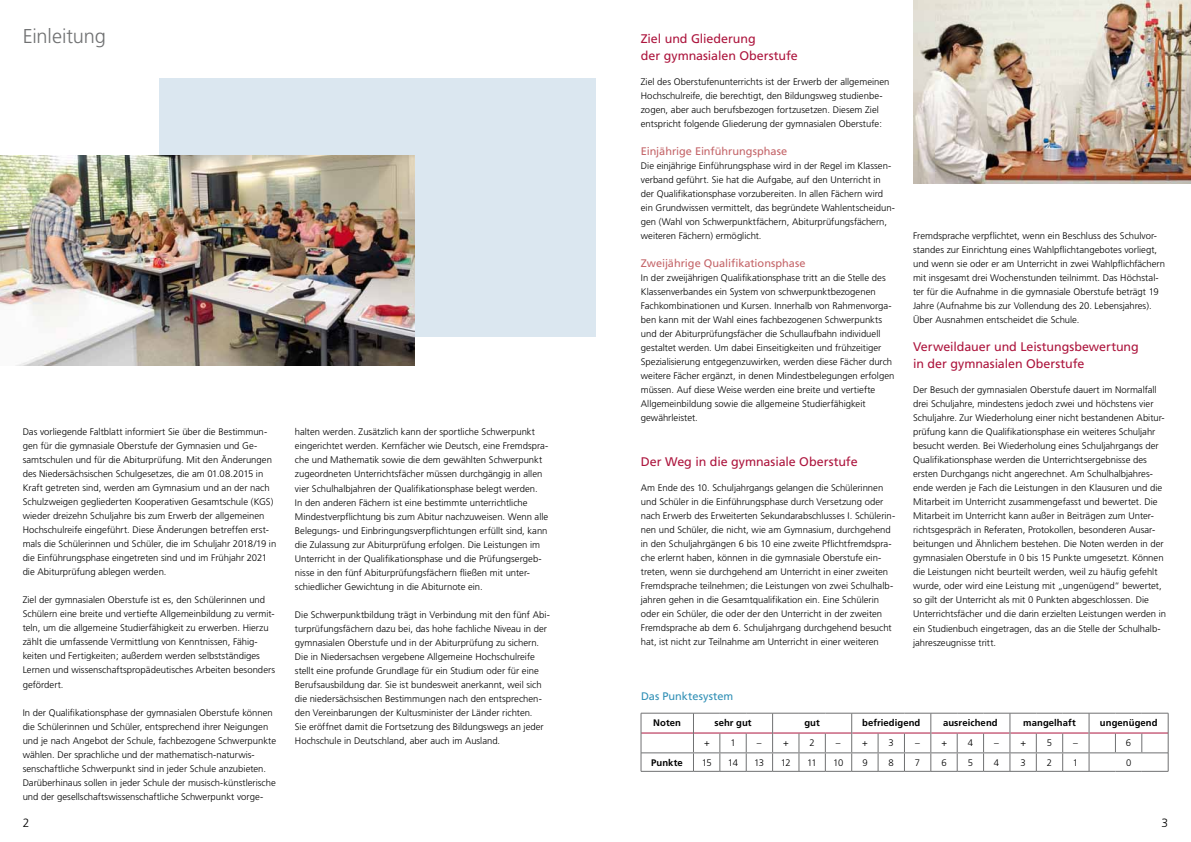
<style>
.page{position:relative;width:1191px;height:842px;background:#fff}
.page>*{position:absolute;margin:0;border:0;box-sizing:border-box;transform-origin:0 0}
.t1{font:300 20px "Frutiger";letter-spacing:-.005em;color:#707172}
.t2{font:12.5px/17px "Frutiger";letter-spacing:-.005em;color:#ad163e}
.t3{font:300 12px "Frutiger";color:#000}
.t4{font:11px "Frutiger";letter-spacing:-.005em;color:#c46569}
.t5{font:11px "Frutiger";letter-spacing:.005em;color:#3190b6}
.t6{font:300 9.5px/14px "Frutiger";color:#000}
.t7{font:700 9.5px "Frutiger";letter-spacing:.01em;color:#000}
</style>
<div class="page">
<div style="left:159px;top:79px;width:436px;height:258px;background:#dbe7f0"></div>
<hr style="left:641px;top:732px;width:52px;height:1px;background:#ad163e">
<hr style="left:641px;top:752px;width:52px;height:1px;background:#707172">
<hr style="left:641px;top:771px;width:52px;height:1px;background:#707172">
<hr style="left:641px;top:713px;width:52px;height:1px;background:#707172">
<svg style="left:641px;top:713px;width:1px;height:58px"></svg>
<svg style="left:693px;top:713px;width:476px;height:59px"></svg>
<img style="left:0;top:155px;width:414px;height:210px">
<img style="left:913px;top:0;width:278px;height:183px">
<h1 class="t1" style="left:23px;top:25px;width:85px">Einleitung</h1>
<h2 class="t2" style="left:641px;top:31px;width:158px">Ziel und Gliederung<br>der gymnasialen Oberstufe</h2>
<p class="t6" style="left:641px;top:75px;width:250px">Ziel des Oberstufenunterrichts ist der Erwerb der allgemeinen Hochschulreife, die berechtigt, den Bildungsweg studienbe&shy;zogen, aber auch berufsbezogen fortzusetzen. Diesem Ziel entspricht folgende Gliederung der gymnasialen Oberstufe:</p>
<p class="t4" style="left:641px;top:145px;width:148px">Einjährige Einführungsphase</p>
<p class="t6" style="left:641px;top:159px;width:256px">Die einjährige Einführungsphase wird in der Regel im Klassen&shy;verband geführt. Sie hat die Aufgabe, auf den Unterricht in der Qualifikationsphase vorzubereiten. In allen Fächern wird ein Grundwissen vermittelt, das begründete Wahlentscheidun&shy;gen (Wahl von Schwerpunktfächern, Abiturprüfungsfächern, weiteren Fächern) ermöglicht.</p>
<p class="t4" style="left:641px;top:257px;width:166px">Zweijährige Qualifikationsphase</p>
<p class="t6" style="left:641px;top:271px;width:255px">In der zweijährigen Qualifikationsphase tritt an die Stelle des Klassenverbandes ein System von schwerpunktbezogenen Fachkombinationen und Kursen. Innerhalb von Rahmenvorga&shy;ben kann mit der Wahl eines fachbezogenen Schwerpunkts und der Abiturprüfungsfächer die Schullaufbahn individuell gestaltet werden. Um dabei Einseitigkeiten und frühzeitiger Spezialisierung entgegenzuwirken, werden diese Fächer durch weitere Fächer ergänzt, in denen Mindestbelegungen erfolgen müssen. Auf diese Weise werden eine breite und vertiefte Allgemeinbildung sowie die allgemeine Studierfähigkeit gewährleistet.</p>
<h2 class="t2" style="left:641px;top:454px;width:218px">Der Weg in die gymnasiale Oberstufe</h2>
<p class="t6" style="left:641px;top:481px;width:256px">Am Ende des 10. Schuljahrgangs gelangen die Schülerinnen und Schüler in die Einführungsphase durch Versetzung oder nach Erwerb des Erweiterten Sekundarabschlusses I. Schülerin&shy;nen und Schüler, die nicht, wie am Gymnasium, durchgehend in den Schuljahrgängen 6 bis 10 eine zweite Pflichtfremdspra&shy;che erlernt haben, können in die gymnasiale Oberstufe ein&shy;treten, wenn sie durchgehend am Unterricht in einer zweiten Fremdsprache teilnehmen; die Leistungen von zwei Schulhalb&shy;jahren gehen in die Gesamtqualifikation ein. Eine Schülerin oder ein Schüler, die oder der den Unterricht in der zweiten Fremdsprache ab dem 6. Schuljahrgang durchgehend besucht hat, ist nicht zur Teilnahme am Unterricht in einer weiteren</p>
<p class="t6" style="left:913px;top:229px;width:253px">Fremdsprache verpflichtet, wenn ein Beschluss des Schulvor&shy;standes zur Einrichtung eines Wahlpflichtangebotes vorliegt, und wenn sie oder er am Unterricht in zwei Wahlpflichfächern mit insgesamt drei Wochenstunden teilnimmt. Das Höchstal&shy;ter für die Aufnahme in die gymnasiale Oberstufe beträgt 19<br>Jahre (Aufnahme bis zur Vollendung des 20. Lebensjahres).<br>Über Ausnahmen entscheidet die Schule.</p>
<h2 class="t2" style="left:913px;top:339px;width:227px">Verweildauer und Leistungsbewertung in der gymnasialen Oberstufe</h2>
<p class="t6" style="left:913px;top:383px;width:255px">Der Besuch der gymnasialen Oberstufe dauert im Normalfall drei Schuljahre, mindestens jedoch zwei und höchstens vier Schuljahre. Zur Wiederholung einer nicht bestandenen Abitur&shy;prüfung kann die Qualifikationsphase ein weiteres Schuljahr besucht werden. Bei Wiederholung eines Schuljahrgangs der Qualifikationsphase werden die Unterrichtsergebnisse des ersten Durchgangs nicht angerechnet. Am Schulhalbjahres&shy;ende werden je Fach die Leistungen in den Klausuren und die Mitarbeit im Unterricht zusammengefasst und bewertet. Die Mitarbeit im Unterricht kann außer in Beiträgen zum Unter&shy;richtsgespräch in Referaten, Protokollen, besonderen Ausar&shy;beitungen und Ähnlichem bestehen. Die Noten werden in der gymnasialen Oberstufe in 0 bis 15 Punkte umgesetzt. Können die Leistungen nicht beurteilt werden, weil zu häufig gefehlt wurde, oder wird eine Leistung mit „ungenügend“ bewertet, so gilt der Unterricht als mit 0 Punkten abgeschlossen. Die Unterrichtsfächer und die darin erzielten Leistungen werden in ein Studienbuch eingetragen, das an die Stelle der Schulhalb&shy;jahreszeugnisse tritt.</p>
<p class="t6" style="left:23px;top:425px;width:255px">Das vorliegende Faltblatt informiert Sie über die Bestimmun&shy;gen für die gymnasiale Oberstufe der Gymnasien und Ge&shy;samtschulen und für die Abiturprüfung. Mit den Änderungen des Niedersächsischen Schulgesetzes, die am 01.08.2015 in Kraft getreten sind, werden am Gymnasium und an der nach Schulzweigen gegliederten Kooperativen Gesamtschule (KGS) wieder dreizehn Schuljahre bis zum Erwerb der allgemeinen Hochschulreife eingeführt. Diese Änderungen betreffen erst&shy;mals die Schülerinnen und Schüler, die im Schuljahr 2018/19 in die Einführungsphase eingetreten sind und im Frühjahr 2021 die Abiturprüfung ablegen werden.</p>
<p class="t6" style="left:23px;top:593px;width:254px">Ziel der gymnasialen Oberstufe ist es, den Schülerinnen und Schülern eine breite und vertiefte Allgemeinbildung zu vermit&shy;teln, um die allgemeine Studierfähigkeit zu erwerben. Hierzu zählt die umfassende Vermittlung von Kenntnissen, Fähig&shy;keiten und Fertigkeiten; außerdem werden selbstständiges Lernen und wissenschaftspropädeutisches Arbeiten besonders gefördert.</p>
<p class="t6" style="left:23px;top:705px;width:255px">In der Qualifikationsphase der gymnasialen Oberstufe können die Schülerinnen und Schüler, entsprechend ihrer Neigungen und je nach Angebot der Schule, fachbezogene Schwerpunkte wählen. Der sprachliche und der mathematisch-naturwis&shy;senschaftliche Schwerpunkt sind in jeder Schule anzubieten.<br>Darüberhinaus sollen in jeder Schule der musisch-künstlerische und der gesellschaftswissenschaftliche Schwerpunkt vorge-</p>
<p class="t6" style="left:295px;top:425px;width:255px">halten werden. Zusätzlich kann der sportliche Schwerpunkt eingerichtet werden. Kernfächer wie Deutsch, eine Fremdspra&shy;che und Mathematik sowie die dem gewählten Schwerpunkt zugeordneten Unterrichtsfächer müssen durchgängig in allen vier Schulhalbjahren der Qualifikationsphase belegt werden.<br>In den anderen Fächern ist eine bestimmte unterrichtliche Mindestverpflichtung bis zum Abitur nachzuweisen. Wenn alle Belegungs- und Einbringungsverpflichtungen erfüllt sind, kann die Zulassung zur Abiturprüfung erfolgen. Die Leistungen im Unterricht in der Qualifikationsphase und die Prüfungsergeb&shy;nisse in den fünf Abiturprüfungsfächern fließen mit unter&shy;schiedlicher Gewichtung in die Abiturnote ein.</p>
<p class="t6" style="left:295px;top:607px;width:256px">Die Schwerpunktbildung trägt in Verbindung mit den fünf Abi&shy;turprüfungsfächern dazu bei, das hohe fachliche Niveau in der gymnasialen Oberstufe und in der Abiturprüfung zu sichern.<br>Die in Niedersachsen vergebene Allgemeine Hochschulreife stellt eine profunde Grundlage für ein Studium oder für eine Berufsausbildung dar. Sie ist bundesweit anerkannt, weil sich die niedersächsischen Bestimmungen nach den entsprechen&shy;den Vereinbarungen der Kultusminister der Länder richten.<br>Sie eröffnet damit die Fortsetzung des Bildungswegs an jeder Hochschule in Deutschland, aber auch im Ausland.</p>
<p class="t5" style="left:641px;top:689px;width:94px">Das Punktesystem</p>
<p class="t7" style="left:653px;top:718px;width:29px">Noten</p>
<p class="t7" style="left:714px;top:718px;width:39px">sehr gut</p>
<p class="t7" style="left:804px;top:718px;width:17px">gut</p>
<p class="t7" style="left:862px;top:718px;width:60px">befriedigend</p>
<p class="t7" style="left:943px;top:718px;width:56px">ausreichend</p>
<p class="t7" style="left:1023px;top:718px;width:54px">mangelhaft</p>
<p class="t7" style="left:1100px;top:718px;width:59px">ungenügend</p>
<p class="t6" style="left:704px;top:736px;width:7px">+</p>
<p class="t6" style="left:730px;top:736px;width:7px">1</p>
<p class="t6" style="left:757px;top:736px;width:33px">– +</p>
<p class="t6" style="left:809px;top:736px;width:7px">2</p>
<p class="t6" style="left:836px;top:736px;width:33px">– +</p>
<p class="t6" style="left:888px;top:736px;width:7px">3</p>
<p class="t6" style="left:915px;top:736px;width:33px">– +</p>
<p class="t6" style="left:967px;top:736px;width:7px">4</p>
<p class="t6" style="left:994px;top:736px;width:33px">– +</p>
<p class="t6" style="left:1046px;top:736px;width:7px">5</p>
<p class="t6" style="left:1073px;top:736px;width:6px">–</p>
<p class="t6" style="left:1126px;top:736px;width:7px">6</p>
<p class="t7" style="left:651px;top:757px;width:33px">Punkte</p>
<p class="t6" style="left:702px;top:755px;width:11px">15</p>
<p class="t6" style="left:728px;top:755px;width:12px">14</p>
<p class="t6" style="left:754px;top:755px;width:11px">13</p>
<p class="t6" style="left:781px;top:755px;width:11px">12</p>
<p class="t6" style="left:807px;top:755px;width:11px">11</p>
<p class="t6" style="left:833px;top:755px;width:12px">10</p>
<p class="t6" style="left:862px;top:755px;width:7px">9</p>
<p class="t6" style="left:888px;top:755px;width:7px">8</p>
<p class="t6" style="left:914px;top:755px;width:7px">7</p>
<p class="t6" style="left:941px;top:755px;width:7px">6</p>
<p class="t6" style="left:967px;top:755px;width:7px">5</p>
<p class="t6" style="left:994px;top:755px;width:7px">4</p>
<p class="t6" style="left:1020px;top:755px;width:7px">3</p>
<p class="t6" style="left:1046px;top:755px;width:7px">2</p>
<p class="t6" style="left:1073px;top:755px;width:7px">1</p>
<p class="t6" style="left:1126px;top:755px;width:7px">0</p>
<p class="t3" style="left:23px;top:816px;width:8px">2</p>
<p class="t3" style="left:1161px;top:816px;width:8px">3</p>
</div>
